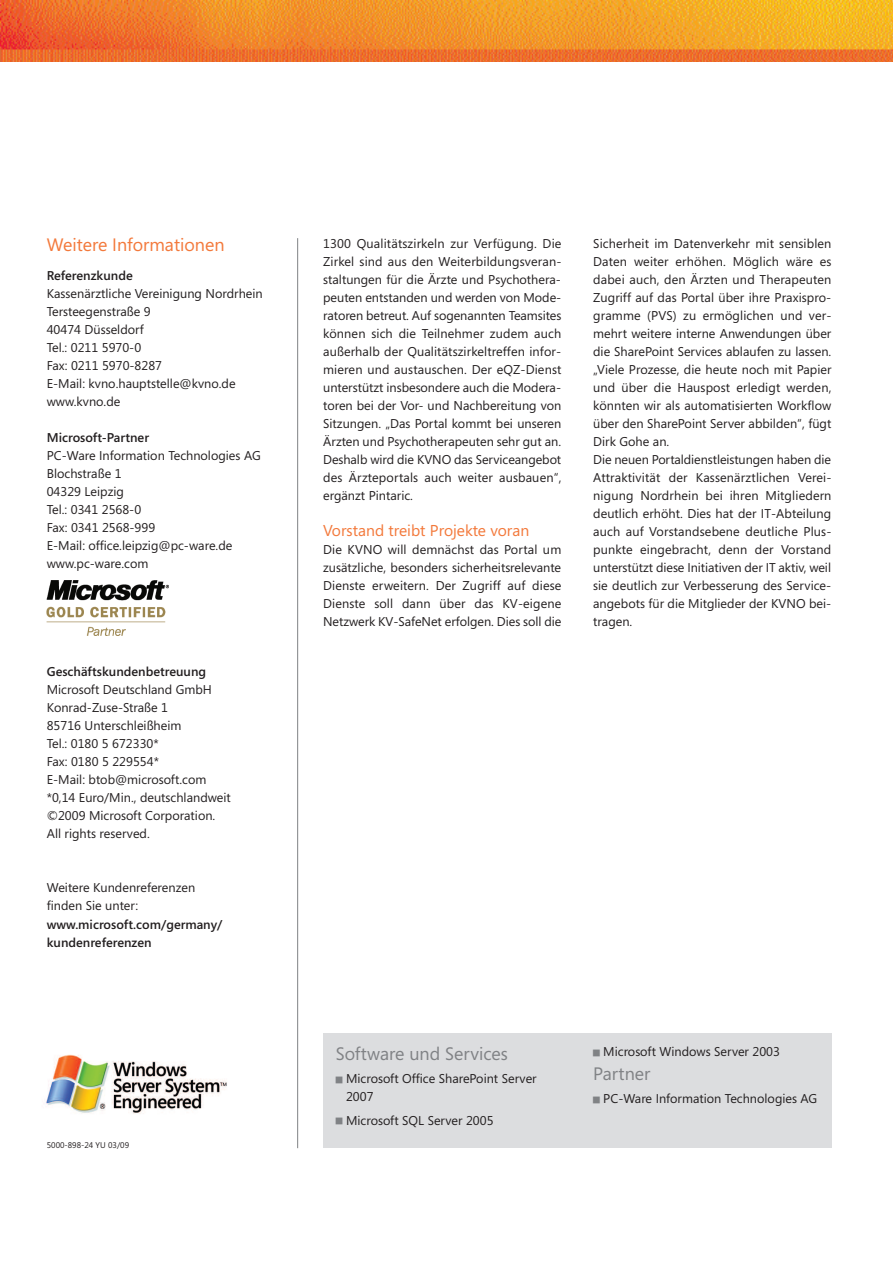
<style>
.page{position:relative;width:893px;height:1263px;background:#fff}
.page>*{position:absolute;margin:0;border:0;box-sizing:border-box;transform-origin:0 0}
.t1{font:18px "Segoe";color:#808285}
.t2{font:18px "Segoe";color:#f3793b}
.t3{font:15.75px "Segoe";color:#f3793b}
.t4{font:12.75px/18px "Segoe";color:#231f20}
.t5{font:600 12.75px/18px "Segoe";color:#231f20}
.t6{font:8.25px "Segoe";color:#231f20}
</style>
<div class="page">
<img style="left:0;top:0;width:893px;height:61px">
<img style="left:46px;top:1054px;width:181px;height:60px">
<img style="left:47px;top:581px;width:122px;height:55px">
<hr style="left:297px;top:238px;width:1px;height:910px;background:#808285">
<div style="left:323px;top:1034px;width:508px;height:114px;background:#dcdddf"></div>
<h1 class="t2" style="left:47px;top:239px;width:179px">Weitere Informationen</h1>
<p class="t5" style="left:47px;top:268px;width:87px">Referenzkunde</p>
<p class="t4" style="left:47px;top:286px;width:217px">Kassenärztliche Vereinigung Nordrhein<br>Tersteegenstraße 9<br>40474 Düsseldorf<br>Tel.: 0211 5970-0<br>Fax: 0211 5970-8287<br>E-Mail: kvno.hauptstelle@kvno.de www.kvno.de</p>
<p class="t5" style="left:47px;top:430px;width:104px">Microsoft-Partner</p>
<p class="t4" style="left:47px;top:448px;width:216px">PC-Ware Information Technologies AG<br>Blochstraße 1<br>04329 Leipzig<br>Tel.: 0341 2568-0<br>Fax: 0341 2568-999<br>E-Mail: office.leipzig@pc-ware.de www.pc-ware.com</p>
<p class="t5" style="left:47px;top:664px;width:161px">Geschäftskundenbetreuung</p>
<p class="t4" style="left:47px;top:682px;width:186px">Microsoft Deutschland GmbH<br>Konrad-Zuse-Straße 1<br>85716 Unterschleißheim<br>Tel.: 0180 5 672330*<br>Fax: 0180 5 229554*<br>E-Mail: btob@microsoft.com *0,14 Euro/Min., deutschlandweit ©2009 Microsoft Corporation.<br>All rights reserved.</p>
<p class="t4" style="left:47px;top:880px;width:150px">Weitere Kundenreferenzen finden Sie unter:</p>
<p class="t5" style="left:47px;top:917px;width:177px">www.microsoft.com/germany/ kundenreferenzen</p>
<p class="t6" style="left:47px;top:1142px;width:84px">5000-898-24 YU 03/09</p>
<p class="t4" style="left:323px;top:236px;width:240px;text-align:justify">1300 Qualitätszirkeln zur Verfügung. Die Zirkel sind aus den Weiterbildungsveran&shy;staltungen für die Ärzte und Psychothera&shy;peuten entstanden und werden von Mode&shy;ratoren betreut. Auf sogenannten Teamsites können sich die Teilnehmer zudem auch außerhalb der Qualitätszirkeltreffen infor&shy;mieren und austauschen. Der eQZ-Dienst unterstützt insbesondere auch die Modera&shy;toren bei der Vor- und Nachbereitung von Sitzungen. „Das Portal kommt bei unseren Ärzten und Psychotherapeuten sehr gut an.<br>Deshalb wird die KVNO das Serviceangebot des Ärzteportals auch weiter ausbauen“, ergänzt Pintaric.</p>
<p class="t3" style="left:323px;top:525px;width:208px">Vorstand treibt Projekte voran</p>
<p class="t4" style="left:323px;top:542px;width:240px;text-align:justify">Die KVNO will demnächst das Portal um zusätzliche, besonders sicherheitsrelevante Dienste erweitern. Der Zugriff auf diese Dienste soll dann über das KV-eigene Netzwerk KV-SafeNet erfolgen. Dies soll die</p>
<p class="t4" style="left:593px;top:236px;width:240px">Sicherheit im Datenverkehr mit sensiblen Daten weiter erhöhen. Möglich wäre es dabei auch, den Ärzten und Therapeuten Zugriff auf das Portal über ihre Praxispro&shy;gramme (PVS) zu ermöglichen und ver&shy;mehrt weitere interne Anwendungen über die SharePoint Services ablaufen zu lassen. „Viele Prozesse, die heute noch mit Papier und über die Hauspost erledigt werden, könnten wir als automatisierten Workflow über den SharePoint Server abbilden“, fügt Dirk Gohe an.<br>Die neuen Portaldienstleistungen haben die Attraktivität der Kassenärztlichen Verei&shy;nigung Nordrhein bei ihren Mitgliedern deutlich erhöht. Dies hat der IT-Abteilung auch auf Vorstandsebene deutliche Plus&shy;punkte eingebracht, denn der Vorstand unterstützt diese Initiativen der IT aktiv, weil sie deutlich zur Verbesserung des Service&shy;angebots für die Mitglieder der KVNO bei&shy;tragen.</p>
<h1 class="t1" style="left:336px;top:1047px;width:173px">Software und Services</h1>
<p class="t4" style="left:346px;top:1071px;width:192px">Microsoft Office SharePoint Server<br>2007</p>
<p class="t4" style="left:346px;top:1113px;width:149px">Microsoft SQL Server 2005</p>
<p class="t4" style="left:603px;top:1044px;width:178px">Microsoft Windows Server 2003</p>
<h1 class="t1" style="left:593px;top:1067px;width:59px">Partner</h1>
<p class="t4" style="left:603px;top:1091px;width:216px">PC-Ware Information Technologies AG</p>
</div>
